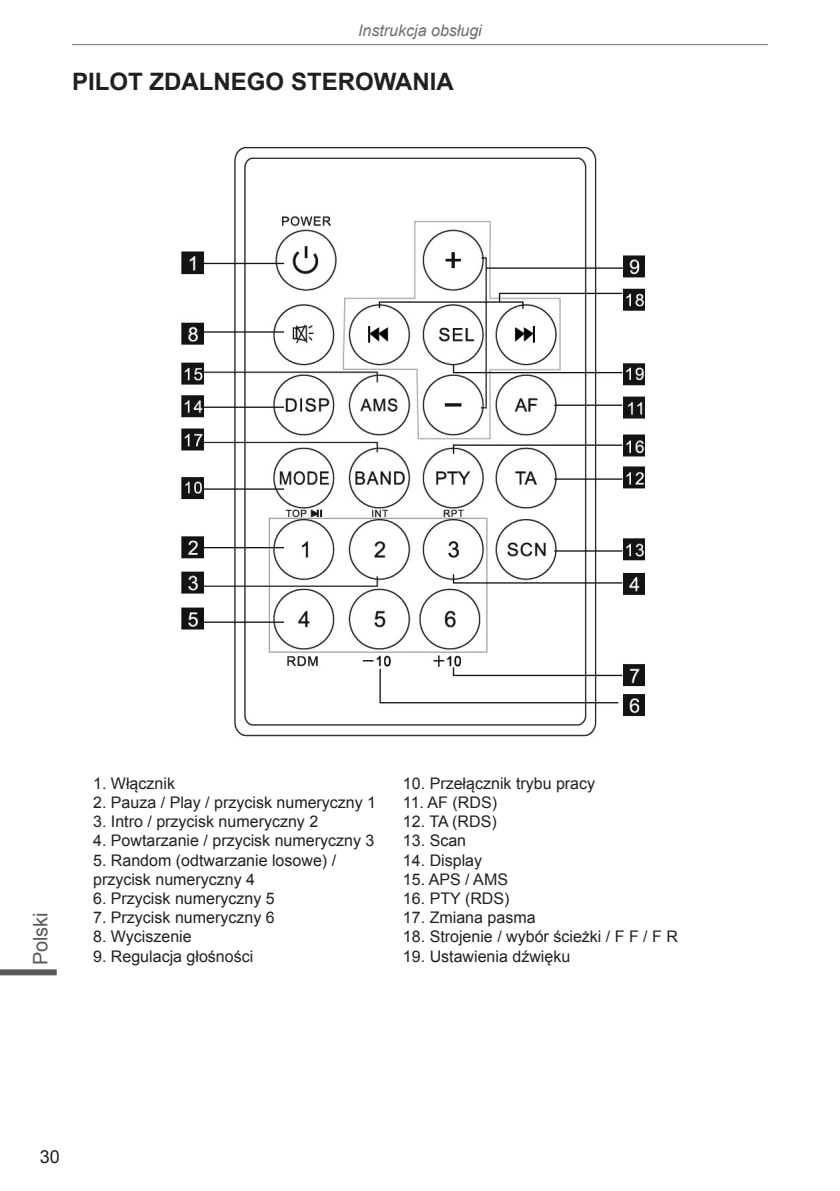
<style>
.page{position:relative;width:840px;height:1191px;background:#fff}
.page>*{position:absolute;margin:0;border:0;box-sizing:border-box;transform-origin:0 0}
.t1{font:700 24px "Arial";color:#231f20}
.t2{font:20px "Arial";color:#57585a}
.t3{font:18px "Arial";color:#231f20}
.t4{font:16px/19.2px "Arial";color:#231f20}
.t5{font:italic 16px "Arial";color:#6c6d70}
</style>
<div class="page">
<hr style="left:72px;top:44px;width:695px;height:1px;background:#6c6d70">
<svg style="left:354px;top:44px;width:133px;height:2px"></svg>
<div style="left:0;top:969px;width:57px;height:6px;background:#57585a"></div>
<img style="left:181px;top:147px;width:464px;height:590px">
<p class="t5" style="left:358px;top:20px;width:125px">Instrukcja obsługi</p>
<h1 class="t1" style="left:72px;top:65px;width:383px">PILOT ZDALNEGO STEROWANIA</h1>
<p class="t2" style="left:27px;top:965px;width:55px;rotate:-90deg">Polski</p>
<p class="t4" style="left:93px;top:773px;width:83px">1. Włącznik</p>
<p class="t4" style="left:93px;top:793px;width:284px">2. Pauza / Play / przycisk numeryczny 1</p>
<p class="t4" style="left:93px;top:812px;width:226px">3. Intro / przycisk numeryczny 2</p>
<p class="t4" style="left:93px;top:831px;width:282px">4. Powtarzanie / przycisk numeryczny 3</p>
<p class="t4" style="left:93px;top:850px;width:244px">5. Random (odtwarzanie losowe) / przycisk numeryczny 4</p>
<p class="t4" style="left:93px;top:889px;width:183px">6. Przycisk numeryczny 5</p>
<p class="t4" style="left:93px;top:908px;width:183px">7. Przycisk numeryczny 6</p>
<p class="t4" style="left:93px;top:927px;width:100px">8. Wyciszenie</p>
<p class="t4" style="left:93px;top:946px;width:162px">9. Regulacja głośności</p>
<p class="t4" style="left:403px;top:773px;width:194px">10. Przełącznik trybu pracy</p>
<p class="t4" style="left:403px;top:793px;width:95px">11. AF (RDS)</p>
<p class="t4" style="left:403px;top:812px;width:95px">12. TA (RDS)</p>
<p class="t4" style="left:403px;top:831px;width:65px">13. Scan</p>
<p class="t4" style="left:403px;top:850px;width:81px">14. Display</p>
<p class="t4" style="left:403px;top:869px;width:106px">15. APS / AMS</p>
<p class="t4" style="left:403px;top:889px;width:108px">16. PTY (RDS)</p>
<p class="t4" style="left:403px;top:908px;width:134px">17. Zmiana pasma</p>
<p class="t4" style="left:403px;top:927px;width:276px">18. Strojenie / wybór ścieżki / F F / F R</p>
<p class="t4" style="left:403px;top:946px;width:169px">19. Ustawienia dźwięku</p>
<p class="t3" style="left:40px;top:1144px;width:22px">30</p>
</div>
